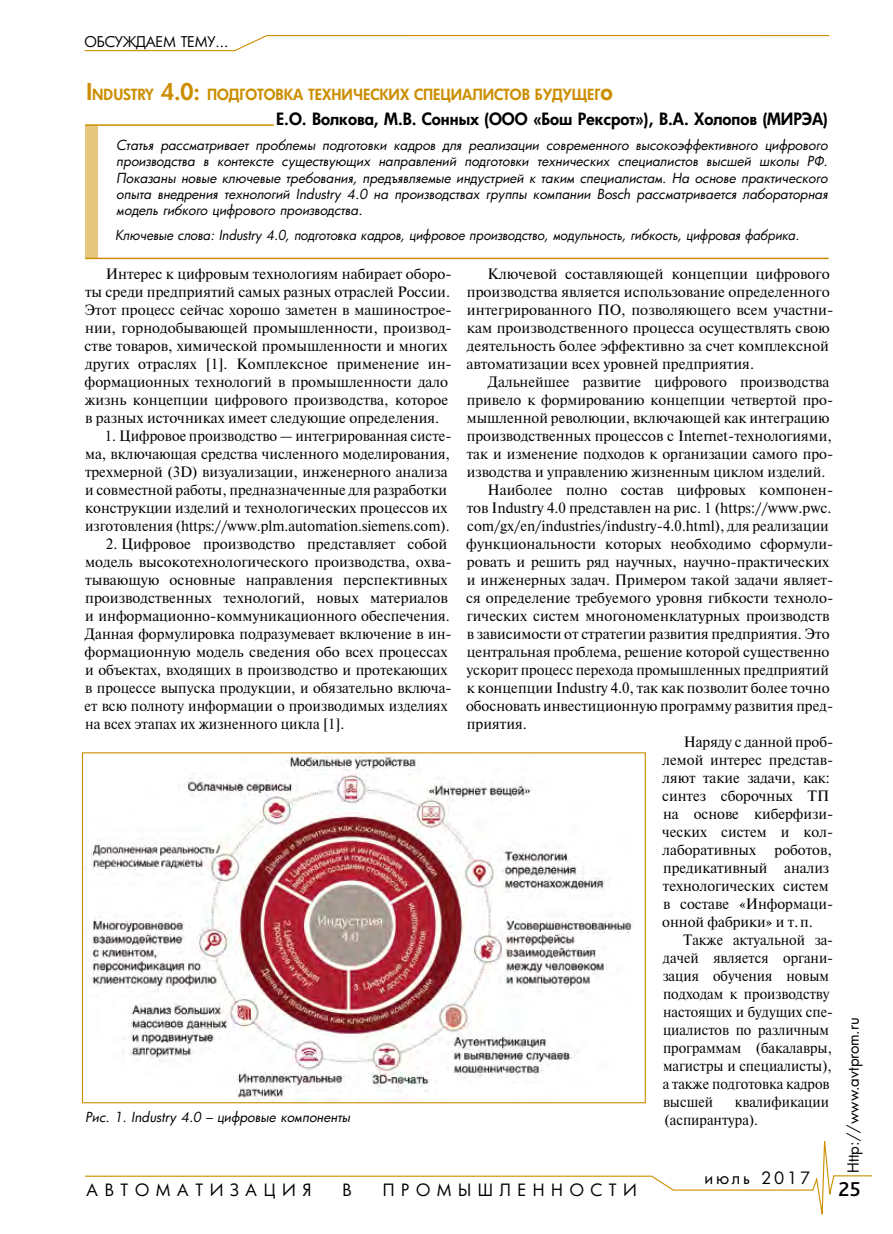
<style>
.page{position:relative;width:893px;height:1234px;background:#fff}
.page>*{position:absolute;margin:0;border:0;box-sizing:border-box;transform-origin:0 0}
.t1{font:500 21px "Bliss Pro";color:#000}
.t2{font:800 16.5px "Futura Cyr";color:#000}
.t3{font:16.5px "Futura Cyr";letter-spacing:.4em;color:#000}
.t4{font:16.5px "Futura Cyr";letter-spacing:.17em;color:#000}
.t5{font:15px/18px "Newton";color:#000}
.t6{font:15px/18px "Newton";color:#000;scale:.96 1}
.t7{font:15px/18px "Newton";color:#000;scale:.94 1}
.t8{font:800 15px "Futura Cyr";color:#cc8e00}
.t9{font:15px "Futura Cyr";color:#000}
.t10{font:14.4px "Futura Cyr";letter-spacing:-.01em;color:#000}
.t11{font:italic 13.5px/16.2px "Futura Cyr";color:#000;text-align:justify}
.t12{font:italic 13.5px "Futura Cyr";color:#000;scale:.96 1}
.s1{font-size:22.5px}
</style>
<div class="page">
<svg style="left:85px;top:1141px;width:788px;height:74px"></svg>
<svg style="left:84px;top:35px;width:746px;height:17px"></svg>
<div style="left:85px;top:125px;width:12px;height:132px;background:#e5c780"></div>
<hr style="left:85px;top:124px;width:189px;height:2px;background:#cc8e00">
<hr style="left:85px;top:257px;width:744px;height:2px;background:#cc8e00">
<img style="left:89px;top:754px;width:545px;height:346px">
<p class="t10" style="left:84px;top:33px;width:145px">ОБСУЖДАЕМ ТЕМУ...</p>
<p class="t8" style="left:87px;top:86px;width:131px"><span class="s1">I</span>NDUSTRY <span class="s1">4.0:</span> ПОДГОТОВКА</p>
<p class="t8" style="left:308px;top:86px;width:11px">ТЕХНИЧЕСКИХ</p>
<p class="t8" style="left:414px;top:86px;width:11px">СПЕЦИАЛИСТОВ</p>
<p class="t8" style="left:535px;top:86px;width:11px">БУДУ</p>
<p class="t8" style="left:572px;top:86px;width:42px">ЩЕГ<span class="s1">О</span></p>
<p class="t2" style="left:276px;top:109px;width:553px">Е.О. ВОЛКОВА, М.В. СОННЫХ (ООО «БОШ РЕКСРОТ»), В.А. ХОЛОПОВ (МИРЭА)</p>
<p class="t11" style="left:116px;top:137px;width:713px">Статья рассматривает проблемы подготовки кадров для реализации современного высокоэффективного цифрового производства в контексте существующих направлений подготовки технических специалистов высшей школы РФ.<br>Показаны новые ключевые требования, предъявляемые индустрией к таким специалистам. На основе практического опыта внедрения технологий Industry 4.0 на производствах группы компании Bosch рассматривается лабораторная модель гибкого цифрового производства.</p>
<p class="t12" style="left:115px;top:226px;width:714px">Ключевые слова: Industry 4.0, подготовка кадров, цифровое производство, модульность, гибкость, цифровая фабрика.</p>
<p class="t5" style="left:84px;top:264px;width:369px;text-indent:21px">Интерес к цифровым технологиям набирает оборо&shy;ты среди предприятий самых разных отраслей России.<br>Этот процесс сейчас хорошо заметен в машинострое&shy;нии, горнодобывающей промышленности, производ&shy;стве товаров, химической промышленности и многих других отраслях [1]. Комплексное применение ин&shy;формационных технологий в промышленности дало жизнь концепции цифрового производства, которое в разных источниках имеет следующие определения.</p>
<p class="t6" style="left:85px;top:426px;width:383px;text-indent:20px">1. Цифровое производство — интегрированная систе&shy;ма, включающая средства численного моделирования, трехмерной (3D) визуализации, инженерного анализа и совместной работы, предназначенные для разработки конструкции изделий и технологических процессов их изготовления (https://www.plm.automation.siemens.com).</p>
<p class="t5" style="left:85px;top:534px;width:369px;text-indent:21px">2. Цифровое производство представляет собой модель высокотехнологического производства, охва&shy;тывающую основные направления перспективных производственных технологий, новых материалов и информационно-коммуникационного обеспечения.<br>Данная формулировка подразумевает включение в ин&shy;формационную модель сведения обо всех процессах и объектах, входящих в производство и протекающих в процессе выпуска продукции, и обязательно включа&shy;ет всю полноту информации о производимых изделиях на всех этапах их жизненного цикла [1].</p>
<p class="t5" style="left:466px;top:264px;width:368px;text-indent:21px">Ключевой составляющей концепции цифрового производства является использование определенного интегрированного ПО, позволяющего всем участни&shy;кам производственного процесса осуществлять свою деятельность более эффективно за счет комплексной автоматизации всех уровней предприятия.</p>
<p class="t5" style="left:488px;top:372px;width:343px">Дальнейшее развитие цифрового производства</p>
<p class="t5" style="left:467px;top:390px;width:368px">привело к формированию концепции четвертой про-</p>
<p class="t5" style="left:467px;top:408px;width:364px">мышленной революции, включающей как интеграцию</p>
<p class="t5" style="left:467px;top:426px;width:367px">производственных процессов с Internet-технологиями,</p>
<p class="t5" style="left:467px;top:444px;width:368px">так и изменение подходов к организации самого про-</p>
<p class="t5" style="left:467px;top:462px;width:360px">изводства и управлению жизненным циклом изделий.</p>
<p class="t5" style="left:487px;top:480px;width:347px">Наиболее полно состав цифровых компонен-</p>
<p class="t5" style="left:467px;top:498px;width:366px">тов Industry 4.0 представлен на рис. 1 (https://www.pwc.</p>
<p class="t5" style="left:467px;top:516px;width:363px">com/gx/en/industries/industry‑4.0.html), для реализации</p>
<p class="t5" style="left:466px;top:534px;width:369px">функциональности которых необходимо сформули-</p>
<p class="t5" style="left:467px;top:552px;width:364px">ровать и решить ряд научных, научно-практических</p>
<p class="t5" style="left:467px;top:570px;width:368px">и инженерных задач. Примером такой задачи являет-</p>
<p class="t5" style="left:466px;top:588px;width:369px">ся определение требуемого уровня гибкости техноло-</p>
<p class="t5" style="left:467px;top:606px;width:364px">гических систем многономенклатурных производств</p>
<p class="t5" style="left:467px;top:624px;width:364px">в зависимости от стратегии развития предприятия. Это</p>
<p class="t5" style="left:467px;top:642px;width:364px">центральная проблема, решение которой существенно</p>
<p class="t6" style="left:466px;top:660px;width:379px">ускорит процесс перехода промышленных предприятий</p>
<p class="t5" style="left:467px;top:678px;width:364px">к концепции Industry 4.0, так как позволит более точно</p>
<p class="t5" style="left:466px;top:696px;width:369px">обосновать инвестиционную программу развития пред-</p>
<p class="t5" style="left:467px;top:714px;width:61px">приятия.</p>
<p class="t5" style="left:684px;top:732px;width:149px">Наряду с данной проб-</p>
<p class="t5" style="left:663px;top:750px;width:172px">лемой интерес представ-</p>
<p class="t5" style="left:663px;top:768px;width:169px">ляют такие задачи, как:</p>
<p class="t5" style="left:662px;top:786px;width:168px">синтез сборочных ТП</p>
<p class="t5" style="left:663px;top:804px;width:172px">на основе киберфизи-</p>
<p class="t5" style="left:662px;top:822px;width:173px">ческих систем и кол-</p>
<p class="t5" style="left:663px;top:840px;width:171px">лаборативных роботов,</p>
<p class="t5" style="left:663px;top:858px;width:168px">предикативный анализ</p>
<p class="t5" style="left:663px;top:876px;width:168px">технологических систем</p>
<p class="t5" style="left:663px;top:894px;width:172px">в составе «Информаци-</p>
<p class="t5" style="left:662px;top:912px;width:152px">онной фабрики» и т.п.</p>
<p class="t7" style="left:683px;top:930px;width:161px">Также актуальной за-</p>
<p class="t7" style="left:663px;top:948px;width:183px">дачей является органи-</p>
<p class="t7" style="left:663px;top:966px;width:178px">зация обучения новым</p>
<p class="t7" style="left:663px;top:984px;width:179px">подходам к производству</p>
<p class="t7" style="left:663px;top:1002px;width:183px">настоящих и будущих спе-</p>
<p class="t7" style="left:663px;top:1020px;width:178px">циалистов по различным</p>
<p class="t7" style="left:663px;top:1038px;width:181px">программам (бакалавры,</p>
<p class="t7" style="left:663px;top:1056px;width:181px">магистры и специалисты),</p>
<p class="t7" style="left:663px;top:1074px;width:179px">а также подготовка кадров</p>
<p class="t7" style="left:663px;top:1092px;width:55px">высшей</p>
<p class="t9" style="left:844px;top:1172px;width:157px;rotate:-90deg">Http://www.avtprom.ru</p>
<p class="t7" style="left:665px;top:1092px;width:176px;text-indent:70px">квалификации (аспирантура).</p>
<p class="t11" style="left:85px;top:1108px;width:266px">Рис. 1. Industry 4.0 – цифровые компоненты</p>
<p class="t4" style="left:704px;top:1167px;width:107px">июль 2017</p>
<p class="t3" style="left:87px;top:1179px;width:226px">АВТОМАТИЗАЦИЯ</p>
<p class="t3" style="left:342px;top:1179px;width:11px">В</p>
<p class="t3" style="left:383px;top:1179px;width:256px">ПРОМЫШЛЕННОСТИ</p>
<h1 class="t1" style="left:839px;top:1176px;width:24px">25</h1>
</div>
